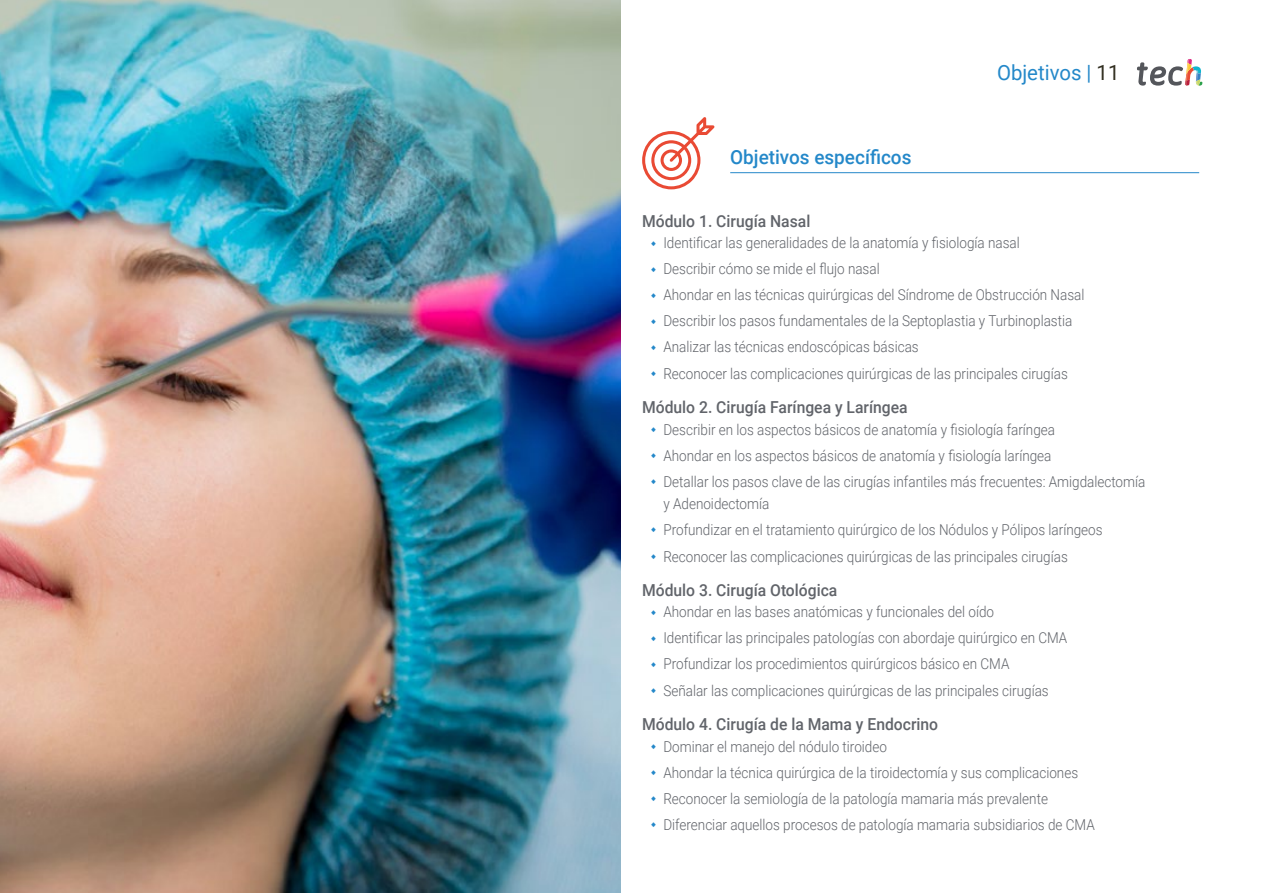
<style>
.page{position:relative;width:1263px;height:893px;background:#fff}
.page>*{position:absolute;margin:0;border:0;box-sizing:border-box;transform-origin:0 0}
.t1{font:21px "Roboto";color:#2488c9}
.t2{font:500 19.5px "Roboto";color:#2488c9}
.t3{font:500 16.5px "Roboto";color:#61646a;scale:.95 1}
.t4{font:300 15px/26.1px "Roboto";color:#61646a;scale:.9 1}
.s1{color:#312e20}
</style>
<div class="page">
<hr style="left:730px;top:172px;width:469px;height:1px;background:#2488c9">
<svg style="left:642px;top:117px;width:72px;height:72px"></svg>
<img style="left:0;top:0;width:621px;height:893px">
<svg style="left:1137px;top:59px;width:65px;height:27px"></svg>
<h2 class="t2" style="left:730px;top:144px;width:183px">Objetivos específicos</h2>
<h1 class="t1" style="left:997px;top:57px;width:124px">Objetivos | <span class="s1">11</span></h1>
<p class="t3" style="left:642px;top:209px;width:179px">Módulo 1. Cirugía Nasal</p>
<p class="t4" style="left:663px;top:229px;width:469px">Identificar las generalidades de la anatomía y fisiología nasal<br>Describir cómo se mide el flujo nasal<br>Ahondar en las técnicas quirúrgicas del Síndrome de Obstrucción Nasal Describir los pasos fundamentales de la Septoplastia y Turbinoplastia Analizar las técnicas endoscópicas básicas<br>Reconocer las complicaciones quirúrgicas de las principales cirugías</p>
<p class="t3" style="left:642px;top:396px;width:281px">Módulo 2. Cirugía Faríngea y Laríngea</p>
<p class="t4" style="left:663px;top:416px;width:537px">Describir en los aspectos básicos de anatomía y fisiología faríngea<br>Ahondar en los aspectos básicos de anatomía y fisiología laríngea<br>Detallar los pasos clave de las cirugías infantiles más frecuentes: Amigdalectomía</p>
<p class="t4" style="left:663px;top:490px;width:489px">y Adenoidectomía<br>Profundizar en el tratamiento quirúrgico de los Nódulos y Pólipos laríngeos<br>Reconocer las complicaciones quirúrgicas de las principales cirugías</p>
<p class="t3" style="left:642px;top:578px;width:207px">Módulo 3. Cirugía Otológica</p>
<p class="t4" style="left:663px;top:598px;width:450px">Ahondar en las bases anatómicas y funcionales del oído<br>Identificar las principales patologías con abordaje quirúrgico en CMA Profundizar los procedimientos quirúrgicos básico en CMA<br>Señalar las complicaciones quirúrgicas de las principales cirugías</p>
<p class="t3" style="left:642px;top:713px;width:313px">Módulo 4. Cirugía de la Mama y Endocrino</p>
<p class="t4" style="left:663px;top:733px;width:481px">Dominar el manejo del nódulo tiroideo<br>Ahondar la técnica quirúrgica de la tiroidectomía y sus complicaciones Reconocer la semiología de la patología mamaria más prevalente Diferenciar aquellos procesos de patología mamaria subsidiarios de CMA</p>
</div>
